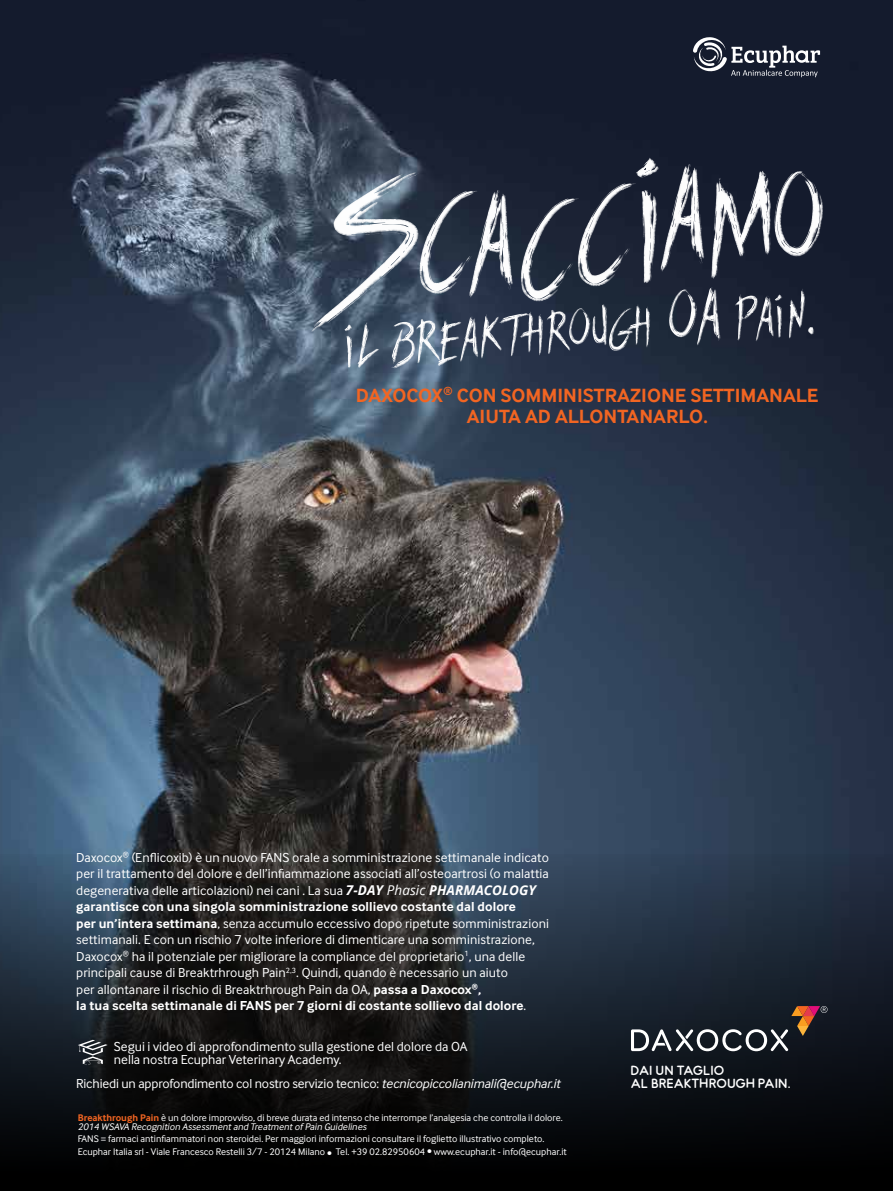
<style>
.page{position:relative;width:893px;height:1191px;background:#fff}
.page>*{position:absolute;margin:0;border:0;box-sizing:border-box;transform-origin:0 0}
.t1{font:190.05px "SWEETREVENGE";color:#fff}
.t2{font:81.45px "SWEETREVENGE";color:#fff}
.t3{font:700 19.8px/21.1px "Inter Face";color:#f26522;text-align:center}
.t4{font:13.5px/16.5px "Inter Face";letter-spacing:.005em;color:#fff}
.t5{font:12.3px/12.6px "Somatic Rounded";letter-spacing:.02em;color:#fff}
.t6{font:9.9px/9px "Inter Face";color:#fff}
.s1{font-size:83.55px}
.s2{font-size:77.1px}
.s3{font-family:"Sparose";font-size:45.6px}
.s4{font-family:"Open Sans";font-weight:700;font-style:italic}
.s5{font-family:"Open Sans";font-style:italic}
.s6{font-weight:700}
.s7{font-style:italic}
.s8{font-weight:700;color:#f26522}
</style>
<div class="page">
<img style="left:0;top:0;width:893px;height:854px">
<svg style="left:0;top:854px;width:893px;height:337px;background:#161b22"></svg>
<svg style="left:78px;top:1039px;width:30px;height:26px"></svg>
<svg style="left:693px;top:36px;width:127px;height:41px;background:#474c5b"></svg>
<svg style="left:631px;top:1006px;width:196px;height:45px;background:#3a3a40"></svg>
<svg style="left:0;top:0;width:23px;height:19px"></svg>
<svg style="left:304px;top:172px;width:122px;height:160px;background:#445466"></svg>
<div style="left:635px;top:157px;width:194px;height:127px;background:#161d2f"></div>
<h1 class="t1" style="left:411px;top:122px;width:218px;rotate:-3deg">cacc</h1>
<h2 class="t2" style="left:342px;top:294px;width:476px;rotate:-4deg">ilbr<span class="s1">e</span>akthrou<span class="s2">g</span>h OA pai<span class="s1">n</span><span class="s3">.</span></h2>
<h3 class="t3" style="left:356px;top:385px;width:464px">DAXOCOX<sup>®</sup> CON SOMMINISTRAZIONE SETTIMANALE<br>AIUTA AD ALLONTANARLO.</h3>
<p class="t4" style="left:76px;top:849px;width:474px">Daxocox<sup>®</sup> (Enflicoxib) è un nuovo FANS orale a somministrazione settimanale indicato per il trattamento del dolore e dell’infiammazione associati all’osteoartrosi (o malattia degenerativa delle articolazioni) nei cani . La sua <span class="s4">7-DAY</span> <span class="s5">Phasic</span> <span class="s4">PHARMACOLOGY </span><span class="s6">garantisce con una singola somministrazione sollievo costante dal dolore<br>per un’intera settimana</span>, senza accumulo eccessivo dopo ripetute somministrazioni settimanali. E con un rischio 7 volte inferiore di dimenticare una somministrazione, Daxocox<sup>®</sup> ha il potenziale per migliorare la compliance del proprietario<sup>1</sup>, una delle principali cause di Breaktrhrough Pain<sup>2,3</sup>. Quindi, quando è necessario un aiuto<br>per allontanare il rischio di Breaktrhrough Pain da OA, <span class="s6">passa a Daxocox</span><sup>®</sup><span class="s6">,<br>la tua scelta settimanale di FANS per 7 giorni di costante sollievo dal dolore</span>.</p>
<p class="t4" style="left:114px;top:1039px;width:355px;line-height:13.5px">Segui i video di approfondimento sulla gestione del dolore da OA nella nostra Ecuphar Veterinary Academy.</p>
<p class="t4" style="left:76px;top:1075px;width:485px">Richiedi un approfondimento col nostro servizio tecnico: <span class="s7">tecnicopiccolianimali@ecuphar.it</span></p>
<p class="t6" style="left:78px;top:1112px;width:486px"><span class="s8">Breakthrough Pain</span> è un dolore improvviso, di breve durata ed intenso che interrompe l’analgesia che controlla il dolore.<br><span class="s7">2014 WSAVA Recognition Assessmentand Treatmentof Pain Guidelines</span></p>
<p class="t6" style="left:78px;top:1132px;width:490px;line-height:12.9px">FANS = farmaci antinfiammatori non steroidei. Per maggiori informazioni consultare il foglietto illustrativo completo.<br>Ecuphar Italia srl - Viale Francesco Restelli 3/7 - 20124 Milano • Tel. +39 02.82950604 • www.ecuphar.it - info@ecuphar.it</p>
<p class="t5" style="left:631px;top:1065px;width:161px">DAI UN TAGLIO<br>AL BREAKTHROUGH PAIN.</p>
</div>
